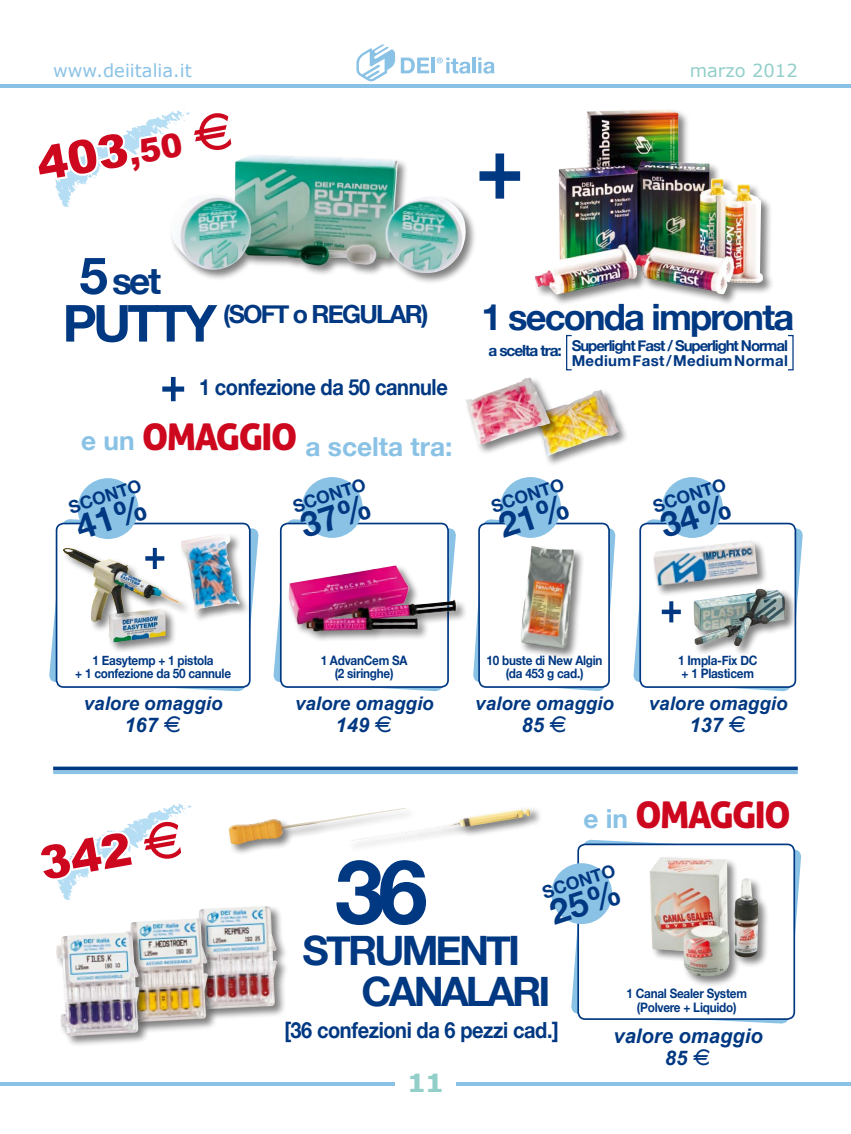
<style>
.page{position:relative;width:851px;height:1134px;background:#fff}
.page>*{position:absolute;margin:0;border:0;box-sizing:border-box;transform-origin:0 0}
.t1{font:700 89.25px "Helvetica Neue";color:#003882}
.t2{font:700 51.12px "Helvetica Neue";letter-spacing:-.07em;color:#003882}
.t3{font:900 46px "Arial";color:#cd071e}
.t4{font:700 40.5px/41.2px "Helvetica Neue";letter-spacing:-.07em;color:#003882}
.t5{font:700 37px "Helvetica Neue";color:#003882}
.t6{font:36.75px "Aller Display";letter-spacing:-.04em;color:#cd071e}
.t7{font:700 36.25px "Helvetica Neue";letter-spacing:-.05em;color:#003882}
.t8{font:700 26.25px "Helvetica Neue";color:#8ac2e6}
.t9{font:700 25px "Helvetica Neue";letter-spacing:-.07em;color:#003882}
.t10{font:700 25px "Verdana";color:#93cfc9;scale:1.1 1}
.t11{font:700 22.12px "Helvetica Neue";letter-spacing:-.02em;color:#003882;scale:.9 1}
.t12{font:italic 700 20.12px/21.2px "Arial";color:#003882;text-align:center}
.t13{font:italic 700 18.75px "Arial";color:#003882}
.t14{font:17.88px "Verdana";color:#8ac2e6}
.t15{font:17.88px "Verdana";color:#93cfc9}
.t16{font:700 17.5px "Helvetica Neue";color:#003882}
.t17{font:700 15.5px "Helvetica Neue";letter-spacing:-.07em;color:#003882}
.t18{font:700 15px/15px "Helvetica Neue";letter-spacing:-.07em;color:#003882}
.t19{font:700 13px/13.8px "Helvetica Neue";letter-spacing:-.02em;color:#003882;text-align:center;scale:.9 1}
.s1{font-size:32.5px}
.s2{font-family:"Euro font";font-weight:400}
.s3{font-size:51.25px}
.s4{font-family:"Euro font";font-weight:400;font-style:normal}
.s5{font-family:"Helvetica Neue";font-weight:700;font-size:26.25px;color:#8ac2e6}
</style>
<div class="page">
<hr style="left:0;top:84px;width:850px;height:4px;background:#8ac2e6">
<hr style="left:0;top:1082px;width:850px;height:3px;background:#8ac2e6">
<svg style="left:356px;top:44px;width:39px;height:38px"></svg>
<svg style="left:401px;top:58px;width:28px;height:15px"></svg>
<hr style="left:431px;top:58px;width:4px;height:15px;background:#8ac2e6">
<svg style="left:436px;top:58px;width:34px;height:16px"></svg>
<hr style="left:472px;top:58px;width:3px;height:15px;background:#8ac2e6">
<svg style="left:478px;top:58px;width:16px;height:16px"></svg>
<div style="left:395px;top:1058px;width:60px;height:49px;background:#fff"></div>
<div style="left:533px;top:108px;width:241px;height:198px;background:#000;opacity:.5"></div>
<img style="left:534px;top:110px;width:229px;height:185px">
<svg style="left:479px;top:153px;width:41px;height:46px"></svg>
<div style="left:302px;top:477px;width:60px;height:61px;background:#8ac2e6;border-radius:50%"></div>
<div style="left:566px;top:335px;width:6px;height:35px;border:1px solid #003882"></div>
<hr style="left:53px;top:767px;width:744px;height:3px;background:#003882">
<div style="left:169px;top:153px;width:308px;height:132px;background:#000;opacity:.5"></div>
<img style="left:171px;top:155px;width:295px;height:119px">
<svg style="left:55px;top:109px;width:181px;height:98px"></svg>
<div style="left:532px;top:389px;width:98px;height:78px;background:#000;opacity:.5"></div>
<img style="left:561px;top:390px;width:58px;height:66px">
<div style="left:464px;top:376px;width:97px;height:80px;background:#000;opacity:.5"></div>
<img style="left:465px;top:378px;width:85px;height:66px">
<svg style="left:162px;top:377px;width:22px;height:24px"></svg>
<div style="left:78px;top:478px;width:60px;height:61px;background:#8ac2e6;border-radius:50%"></div>
<div style="left:287px;top:564px;width:181px;height:79px;background:#000;opacity:.5"></div>
<div style="left:500px;top:477px;width:61px;height:61px;background:#8ac2e6;border-radius:50%"></div>
<div style="left:661px;top:477px;width:61px;height:61px;background:#8ac2e6;border-radius:50%"></div>
<svg style="left:57px;top:802px;width:134px;height:98px"></svg>
<svg style="left:571px;top:839px;width:230px;height:185px"></svg>
<div style="left:578px;top:844px;width:216px;height:175px;background:#fff;border-radius:7px"></div>
<div style="left:577px;top:843px;width:218px;height:177px;border:2px solid #003882;border-radius:7px"></div>
<div style="left:551px;top:863px;width:61px;height:61px;background:#8ac2e6;border-radius:50%"></div>
<div style="left:193px;top:904px;width:96px;height:117px;background:#000;opacity:.5"></div>
<img style="left:195px;top:906px;width:83px;height:104px">
<div style="left:124px;top:917px;width:95px;height:116px;background:#000;opacity:.5"></div>
<img style="left:125px;top:919px;width:83px;height:103px">
<div style="left:55px;top:931px;width:96px;height:117px;background:#000;opacity:.5"></div>
<img style="left:56px;top:932px;width:84px;height:105px">
<div style="left:227px;top:806px;width:190px;height:50px;background:#000;opacity:.5"></div>
<img style="left:228px;top:808px;width:119px;height:37px">
<div style="left:347px;top:805px;width:195px;height:48px;background:#000;opacity:.5"></div>
<img style="left:347px;top:807px;width:179px;height:35px">
<div style="left:648px;top:855px;width:122px;height:133px;background:#000;opacity:.5"></div>
<img style="left:649px;top:857px;width:109px;height:120px">
<hr style="left:53px;top:770px;width:744px;height:4px;background:#8ac2e6">
<svg style="left:273px;top:493px;width:183px;height:198px"></svg>
<svg style="left:49px;top:495px;width:210px;height:196px"></svg>
<svg style="left:473px;top:493px;width:142px;height:198px"></svg>
<svg style="left:633px;top:493px;width:170px;height:199px"></svg>
<svg style="left:551px;top:879px;width:62px;height:45px"></svg>
<h3 class="t14" style="left:53px;top:59px;width:140px">www.deiitalia.it</h3>
<h3 class="t15" style="left:689px;top:59px;width:109px">marzo 2012</h3>
<h3 class="t3" style="left:31px;top:132px;width:202px;rotate:-10deg">403<span class="s1">,50</span> <span class="s2">E</span></h3>
<h3 class="t5" style="left:79px;top:258px;width:83px"><span class="s3">5</span> set</h3>
<h2 class="t2" style="left:63px;top:292px;width:156px">PUTTY</h2>
<h3 class="t7" style="left:481px;top:295px;width:314px">1 seconda impronta</h3>
<h3 class="t9" style="left:223px;top:299px;width:207px">(SOFT o REGULAR)</h3>
<p class="t18" style="left:571px;top:338px;width:218px">Superlight Fast / Superlight Normal<br>Medium Fast / Medium Normal</p>
<p class="t17" style="left:488px;top:341px;width:75px">a scelta tra:</p>
<h3 class="t11" style="left:199px;top:373px;width:278px">1 confezione da 50 cannule</h3>
<h3 class="t8" style="left:81px;top:430px;width:372px">e un <sup>OMAGGIO</sup> a scelta tra:</h3>
<h3 class="t16" style="left:66px;top:498px;width:77px;rotate:-18deg">SCONTO</h3>
<h3 class="t16" style="left:290px;top:497px;width:77px;rotate:-18deg">SCONTO</h3>
<h3 class="t16" style="left:488px;top:497px;width:77px;rotate:-18deg">SCONTO</h3>
<h3 class="t16" style="left:650px;top:497px;width:77px;rotate:-18deg">SCONTO</h3>
<p class="t19" style="left:75px;top:653px;width:175px">1 Easytemp + 1 pistola<br>+ 1 confezione da 50 cannule</p>
<h3 class="t13" style="left:84px;top:692px;width:140px">valore omaggio</h3>
<h3 class="t12" style="left:124px;top:715px;width:59px">167 <span class="s4">E</span></h3>
<h3 class="t3" style="left:35px;top:831px;width:148px;rotate:-10deg">342 <span class="s2">E</span></h3>
<p class="t19" style="left:320px;top:653px;width:98px">1 AdvanCem SA (2 siringhe)</p>
<h3 class="t13" style="left:295px;top:692px;width:140px">valore omaggio</h3>
<h3 class="t12" style="left:335px;top:715px;width:59px">149 <span class="s4">E</span></h3>
<h1 class="t1" style="left:335px;top:837px;width:94px">36</h1>
<p class="t19" style="left:486px;top:653px;width:130px">10 buste di New Algin (da 453 g cad.)</p>
<h3 class="t13" style="left:475px;top:692px;width:140px">valore omaggio</h3>
<h3 class="t12" style="left:521px;top:715px;width:48px">85 <span class="s4">E</span></h3>
<p class="t19" style="left:678px;top:653px;width:90px;text-align:left">1 Impla-Fix DC + 1 Plasticem</p>
<h3 class="t13" style="left:648px;top:692px;width:140px">valore omaggio</h3>
<h3 class="t12" style="left:689px;top:715px;width:59px">137 <span class="s4">E</span></h3>
<h3 class="t6" style="left:583px;top:792px;width:209px"><span class="s5">e in</span> OMAGGIO</h3>
<h3 class="t16" style="left:539px;top:883px;width:77px;rotate:-18deg">SCONTO</h3>
<h3 class="t4" style="left:361px;top:929px;width:190px;text-indent:-59px">STRUMENTI<br>CANALARI</h3>
<h3 class="t11" style="left:284px;top:1017px;width:306px">[36 confezioni da 6 pezzi cad.]</h3>
<h3 class="t10" style="left:406px;top:1067px;width:36px">11</h3>
<p class="t19" style="left:626px;top:986px;width:135px">1 Canal Sealer System (Polvere + Liquido)</p>
<h3 class="t12" style="left:613px;top:1026px;width:151px">valore omaggio<br>85 <span class="s4">E</span></h3>
</div>
